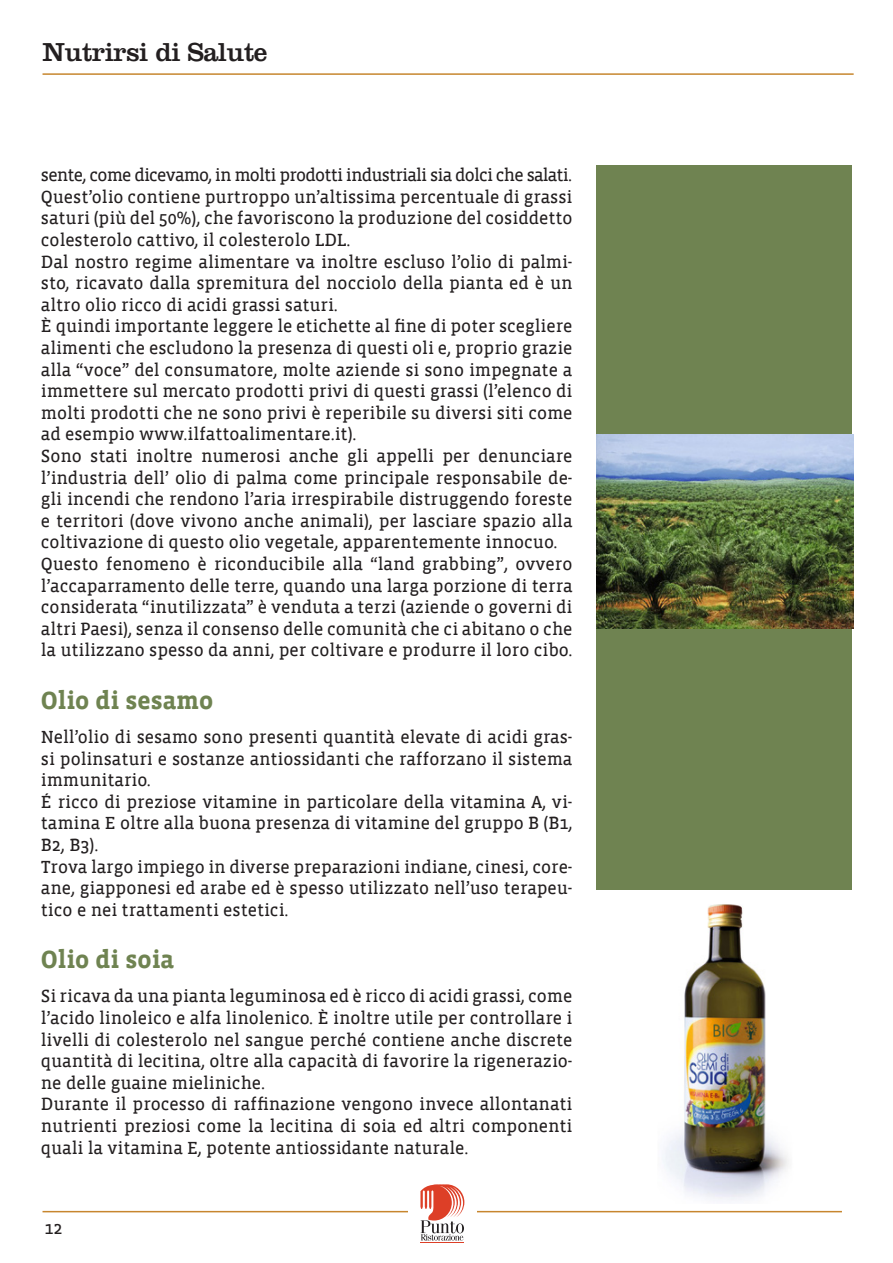
<style>
.page{position:relative;width:893px;height:1263px;background:#fff}
.page>*{position:absolute;margin:0;border:0;box-sizing:border-box;transform-origin:0 0}
.t1{font:27px "Clarendon";letter-spacing:-.02em;color:#231f20}
.Domande{font:700 25.5px "Vista Slab";color:#6f8351}
.t2{font:18px/21.6px "Vista Slab Reg";color:#231f20;text-align:justify}
.t3{font:18px "Vista Slab Reg";letter-spacing:-.04em;color:#231f20}
</style>
<div class="page">
<hr style="left:43px;top:1211px;width:799px;height:1px;background:#c7862e">
<hr style="left:43px;top:73px;width:811px;height:2px;background:#c7862e">
<div style="left:408px;top:1182px;width:68px;height:60px;background:#fff"></div>
<hr style="left:421px;top:1242px;width:43px;height:1px;background:#dd3f27">
<svg style="left:420px;top:1184px;width:44px;height:56px"></svg>
<div style="left:597px;top:166px;width:255px;height:1005px;background:#6f8351"></div>
<img style="left:597px;top:434px;width:257px;height:194px">
<img style="left:597px;top:891px;width:254px;height:309px">
<h1 class="t1" style="left:43px;top:36px;width:226px">Nutrirsi di Salute</h1>
<p class="t3" style="left:41px;top:166px;width:533px">sente, come dicevamo, in molti prodotti industriali sia dolci che salati.</p>
<p class="t2" style="left:41px;top:186px;width:533px">Quest’olio contiene purtroppo un’altissima percentuale di grassi saturi (più del 50%), che favoriscono la produzione del cosiddetto colesterolo cattivo, il colesterolo LDL.</p>
<p class="t2" style="left:41px;top:251px;width:533px">Dal nostro regime alimentare va inoltre escluso l’olio di palmi&shy;sto, ricavato dalla spremitura del nocciolo della pianta ed è un altro olio ricco di acidi grassi saturi.</p>
<p class="t2" style="left:41px;top:316px;width:533px">È quindi importante leggere le etichette al fine di poter scegliere alimenti che escludono la presenza di questi oli e, proprio grazie alla “voce” del consumatore, molte aziende si sono impegnate a immettere sul mercato prodotti privi di questi grassi (l’elenco di molti prodotti che ne sono privi è reperibile su diversi siti come ad esempio www.ilfattoalimentare.it).</p>
<p class="t2" style="left:41px;top:446px;width:533px">Sono stati inoltre numerosi anche gli appelli per denunciare l’industria dell’ olio di palma come principale responsabile de&shy;gli incendi che rendono l’aria irrespirabile distruggendo foreste e territori (dove vivono anche animali), per lasciare spazio alla coltivazione di questo olio vegetale, apparentemente innocuo.</p>
<p class="t2" style="left:41px;top:554px;width:533px">Questo fenomeno è riconducibile alla “land grabbing”, ovvero l’accaparramento delle terre, quando una larga porzione di terra considerata “inutilizzata” è venduta a terzi (aziende o governi di altri Paesi), senza il consenso delle comunità che ci abitano o che la utilizzano spesso da anni, per coltivare e produrre il loro cibo.</p>
<p class="Domande" style="left:41px;top:687px;width:174px">Olio di sesamo</p>
<p class="t2" style="left:41px;top:727px;width:533px">Nell’olio di sesamo sono presenti quantità elevate di acidi gras&shy;si polinsaturi e sostanze antiossidanti che rafforzano il sistema immunitario.</p>
<p class="t2" style="left:41px;top:791px;width:533px">É ricco di preziose vitamine in particolare della vitamina A, vi&shy;tamina E oltre alla buona presenza di vitamine del gruppo B (B1, B2, B3).</p>
<p class="t2" style="left:41px;top:856px;width:533px">Trova largo impiego in diverse preparazioni indiane, cinesi, core&shy;ane, giapponesi ed arabe ed è spesso utilizzato nell’uso terapeu&shy;tico e nei trattamenti estetici.</p>
<p class="Domande" style="left:41px;top:946px;width:135px">Olio di soia</p>
<p class="t2" style="left:41px;top:986px;width:533px">Si ricava da una pianta leguminosa ed è ricco di acidi grassi, come l’acido linoleico e alfa linolenico. È inoltre utile per controllare i livelli di colesterolo nel sangue perché contiene anche discrete quantità di lecitina, oltre alla capacità di favorire la rigenerazio&shy;ne delle guaine mieliniche.</p>
<p class="t2" style="left:41px;top:1094px;width:533px">Durante il processo di raffinazione vengono invece allontanati nutrienti preziosi come la lecitina di soia ed altri componenti quali la vitamina E, potente antiossidante naturale.</p>
<p class="t2" style="left:45px;top:1218px;width:20px">12</p>
</div>
